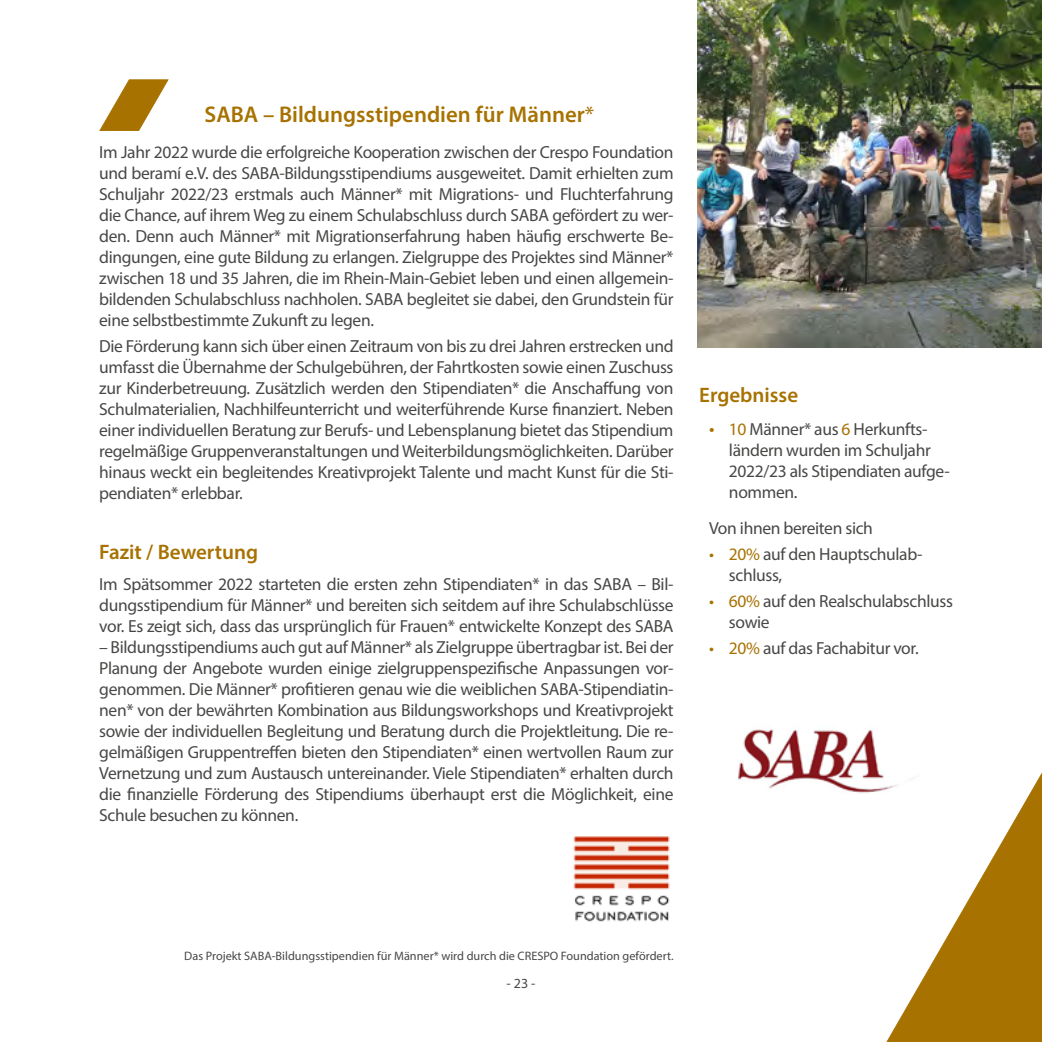
<style>
.page{position:relative;width:1042px;height:1042px;background:#fff}
.page>*{position:absolute;margin:0;border:0;box-sizing:border-box;transform-origin:0 0}
.t1{font:600 22.75px "Myriad Pro";color:#a77200}
.t2{font:600 21px "Myriad Pro";color:#a77200}
.t3{font:17.5px/21px "Myriad Pro";letter-spacing:-.02em;color:#474746;text-align:justify}
.t4{font:14px "Myriad Pro";color:#474746}
.t5{font:12.25px "Myriad Pro";color:#474746}
.s1{font-weight:400}
.s2{font-size:19.25px;color:#a77200}
.s3{color:#a77200}
</style>
<div class="page">
<img style="left:698px;top:0;width:344px;height:347px">
<svg style="left:886px;top:772px;width:156px;height:270px"></svg>
<img style="left:738px;top:729px;width:186px;height:65px">
<img style="left:573px;top:836px;width:97px;height:86px">
<svg style="left:99px;top:79px;width:70px;height:52px"></svg>
<h1 class="t1" style="left:205px;top:100px;width:391px">SABA – Bildungsstipendien für Männer<span class="s1">*</span></h1>
<p class="t3" style="left:99px;top:142px;width:576px">Im Jahr 2022 wurde die erfolgreiche Kooperation zwischen der Crespo Foundation und beramí e.V. des SABA-Bildungsstipendiums ausgeweitet. Damit erhielten zum Schuljahr 2022/23 erstmals auch Männer* mit Migrations- und Fluchterfahrung die Chance, auf ihrem Weg zu einem Schulabschluss durch SABA gefördert zu wer&shy;den. Denn auch Männer* mit Migrationserfahrung haben häufig erschwerte Be&shy;dingungen, eine gute Bildung zu erlangen. Zielgruppe des Projektes sind Männer* zwischen 18 und 35 Jahren, die im Rhein-Main-Gebiet leben und einen allgemein&shy;bildenden Schulabschluss nachholen. SABA begleitet sie dabei, den Grundstein für eine selbstbestimmte Zukunft zu legen.</p>
<p class="t3" style="left:99px;top:336px;width:576px">Die Förderung kann sich über einen Zeitraum von bis zu drei Jahren erstrecken und umfasst die Übernahme der Schulgebühren, der Fahrtkosten sowie einen Zuschuss zur Kinderbetreuung. Zusätzlich werden den Stipendiaten* die Anschaffung von Schulmaterialien, Nachhilfeunterricht und weiterführende Kurse finanziert. Neben einer individuellen Beratung zur Berufs- und Lebensplanung bietet das Stipendium regelmäßige Gruppenveranstaltungen und Weiterbildungsmöglichkeiten. Darüber hinaus weckt ein begleitendes Kreativprojekt Talente und macht Kunst für die Sti&shy;pendiaten* erlebbar.</p>
<p class="t2" style="left:99px;top:539px;width:161px">Fazit / Bewertung</p>
<p class="t3" style="left:99px;top:574px;width:576px">Im Spätsommer 2022 starteten die ersten zehn Stipendiaten* in das SABA – Bil&shy;dungsstipendium für Männer* und bereiten sich seitdem auf ihre Schulabschlüsse vor. Es zeigt sich, dass das ursprünglich für Frauen* entwickelte Konzept des SABA</p>
<p class="t3" style="left:99px;top:637px;width:576px">– Bildungsstipendiums auch gut auf Männer* als Zielgruppe übertragbar ist. Bei der Planung der Angebote wurden einige zielgruppenspezifische Anpassungen vor&shy;genommen. Die Männer* profitieren genau wie die weiblichen SABA-Stipendiatin&shy;nen* von der bewährten Kombination aus Bildungsworkshops und Kreativprojekt sowie der individuellen Begleitung und Beratung durch die Projektleitung. Die re&shy;gelmäßigen Gruppentreffen bieten den Stipendiaten* einen wertvollen Raum zur Vernetzung und zum Austausch untereinander. Viele Stipendiaten* erhalten durch die finanzielle Förderung des Stipendiums überhaupt erst die Möglichkeit, eine Schule besuchen zu können.</p>
<p class="t2" style="left:699px;top:382px;width:101px">Ergebnisse</p>
<p class="t3" style="left:729px;top:419px;width:222px;text-align:left;text-indent:-20px"><span class="s2">•</span> <span class="s3">10</span> Männer* aus <span class="s3">6</span> Herkunfts&shy;ländern wurden im Schuljahr<br>2022/23 als Stipendiaten aufge&shy;nommen.</p>
<p class="t3" style="left:709px;top:518px;width:165px">Von ihnen bereiten sich</p>
<p class="t3" style="left:729px;top:543px;width:195px;text-indent:-20px"><span class="s3">• 20%</span> auf den Hauptschulab&shy;schluss,</p>
<p class="t3" style="left:729px;top:590px;width:225px;text-indent:-20px"><span class="s3">• 60%</span> auf den Realschulabschluss sowie</p>
<p class="t3" style="left:709px;top:637px;width:211px"><span class="s3">• 20%</span> auf das Fachabitur vor.</p>
<p class="t5" style="left:184px;top:948px;width:491px">Das Projekt SABA-Bildungsstipendien für Männer* wird durch die CRESPO Foundation gefördert.</p>
<p class="t4" style="left:506px;top:974px;width:30px">- 23 -</p>
</div>
